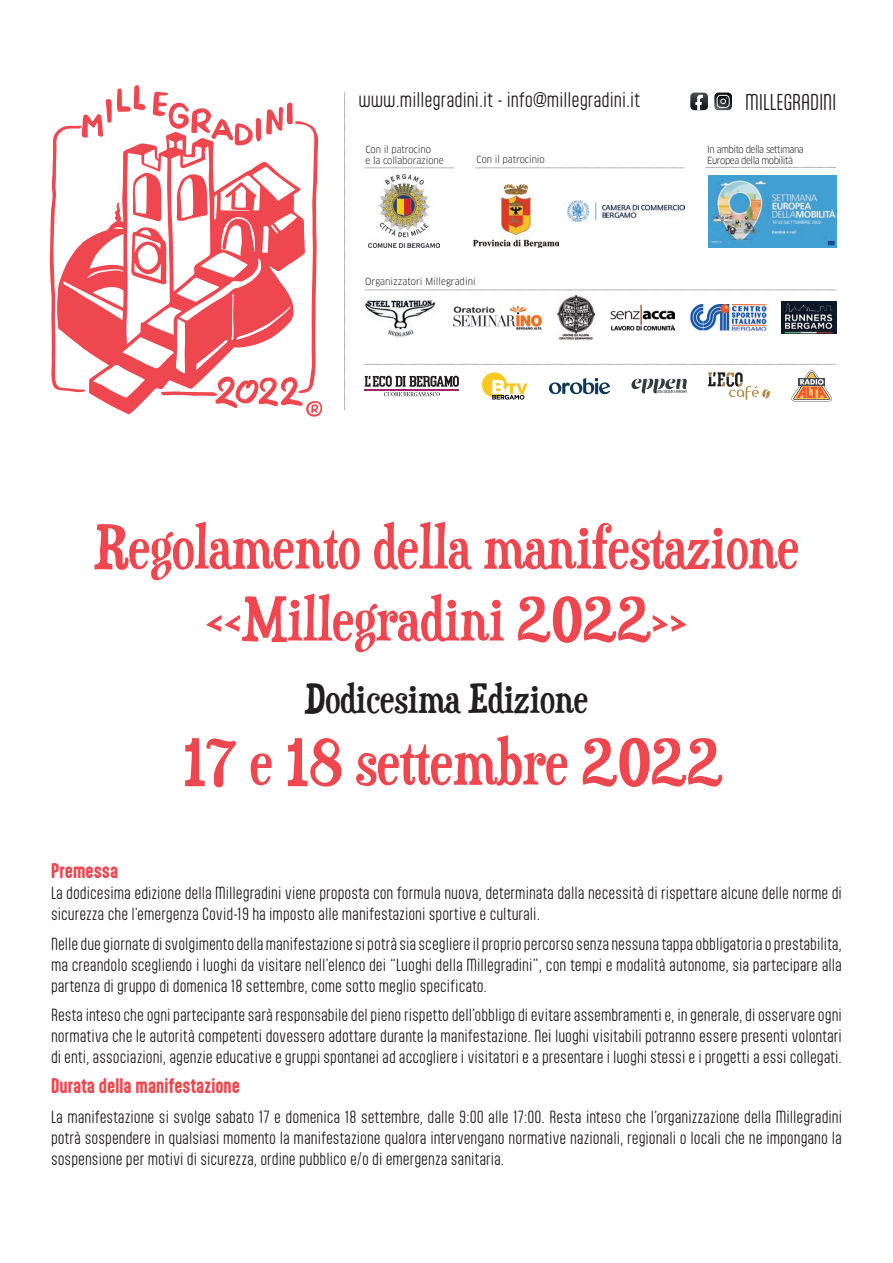
<style>
.page{position:relative;width:893px;height:1263px;background:#fff}
.page>*{position:absolute;margin:0;border:0;box-sizing:border-box;transform-origin:0 0}
.t1{font:60px "Duality";color:#ef474f}
.t2{font:57px/72px "Duality";color:#ef474f;text-align:center}
.t3{font:37.5px "Duality";color:#231f20}
.t4{font:300 19.5px "Aptly";letter-spacing:-.01em;color:#231f20}
.t5{font:300 18px "Aptly";color:#231f20}
.t6{font:700 18px "Aptly";color:#ef474f}
.t7{font:300 15px/21px "Aptly";color:#231f20;text-align:justify}
.t8{font:9.6px/11.6px "Clan Narrow LF";letter-spacing:-.01em;color:#231f20}
.t9{font:9.6px/11.6px "Clan Narrow LF";letter-spacing:-.05em;color:#231f20}
</style>
<div class="page">
<svg style="left:344px;top:93px;width:1px;height:317px"></svg>
<img style="left:474px;top:185px;width:85px;height:63px">
<svg style="left:475px;top:168px;width:209px;height:1px"></svg>
<svg style="left:365px;top:168px;width:89px;height:1px"></svg>
<img style="left:369px;top:174px;width:71px;height:74px">
<svg style="left:706px;top:167px;width:130px;height:1px"></svg>
<img style="left:557px;top:295px;width:38px;height:45px">
<img style="left:610px;top:305px;width:65px;height:25px">
<img style="left:364px;top:297px;width:73px;height:41px">
<img style="left:690px;top:305px;width:76px;height:25px">
<svg style="left:365px;top:290px;width:471px;height:1px"></svg>
<img style="left:453px;top:305px;width:89px;height:25px">
<img style="left:781px;top:302px;width:55px;height:31px">
<img style="left:567px;top:200px;width:118px;height:22px">
<img style="left:708px;top:175px;width:128px;height:72px">
<svg style="left:364px;top:364px;width:472px;height:37px"></svg>
<svg style="left:50px;top:85px;width:272px;height:332px"></svg>
<svg style="left:690px;top:93px;width:18px;height:17px"></svg>
<svg style="left:714px;top:93px;width:18px;height:17px"></svg>
<p class="t5" style="left:358px;top:89px;width:283px">www.millegradini.it - info@millegradini.it</p>
<h3 class="t4" style="left:745px;top:90px;width:93px">MILLEGRADINI</h3>
<p class="t8" style="left:365px;top:143px;width:80px">Con il patrocino<br>e la collaborazione</p>
<p class="t9" style="left:707px;top:143px;width:98px">In ambito della settimana<br>Europea della mobilità</p>
<p class="t8" style="left:477px;top:153px;width:70px">Con il patrocinio</p>
<p class="t8" style="left:365px;top:276px;width:112px">Organizzatori Millegradini</p>
<h2 class="t2" style="left:94px;top:510px;width:707px">Regolamento della manifestazione «Millegradini 2022»</h2>
<h3 class="t3" style="left:305px;top:675px;width:285px">Dodicesima Edizione</h3>
<h1 class="t1" style="left:183px;top:725px;width:541px">17 e 18 settembre 2022</h1>
<p class="t6" style="left:51px;top:859px;width:69px">Premessa</p>
<p class="t7" style="left:51px;top:882px;width:792px">La dodicesima edizione della Millegradini viene proposta con formula nuova, determinata dalla necessità di rispettare alcune delle norme di sicurezza che l’emergenza Covid-19 ha imposto alle manifestazioni sportive e culturali.</p>
<p class="t7" style="left:51px;top:933px;width:792px">Nelle due giornate di svolgimento della manifestazione si potrà sia scegliere il proprio percorso senza nessuna tappa obbligatoria o prestabilita, ma creandolo scegliendo i luoghi da visitare nell’elenco dei “Luoghi della Millegradini”, con tempi e modalità autonome, sia partecipare alla partenza di gruppo di domenica 18 settembre, come sotto meglio specificato.</p>
<p class="t7" style="left:51px;top:1004px;width:792px">Resta inteso che ogni partecipante sarà responsabile del pieno rispetto dell’obbligo di evitare assembramenti e, in generale, di osservare ogni normativa che le autorità competenti dovessero adottare durante la manifestazione. Nei luoghi visitabili potranno essere presenti volontari di enti, associazioni, agenzie educative e gruppi spontanei ad accogliere i visitatori e a presentare i luoghi stessi e i progetti a essi collegati.</p>
<p class="t6" style="left:51px;top:1075px;width:191px">Durata della manifestazione</p>
<p class="t7" style="left:51px;top:1106px;width:792px">La manifestazione si svolge sabato 17 e domenica 18 settembre, dalle 9:00 alle 17:00. Resta inteso che l’organizzazione della Millegradini potrà sospendere in qualsiasi momento la manifestazione qualora intervengano normative nazionali, regionali o locali che ne impongano la sospensione per motivi di sicurezza, ordine pubblico e/o di emergenza sanitaria.</p>
</div>
